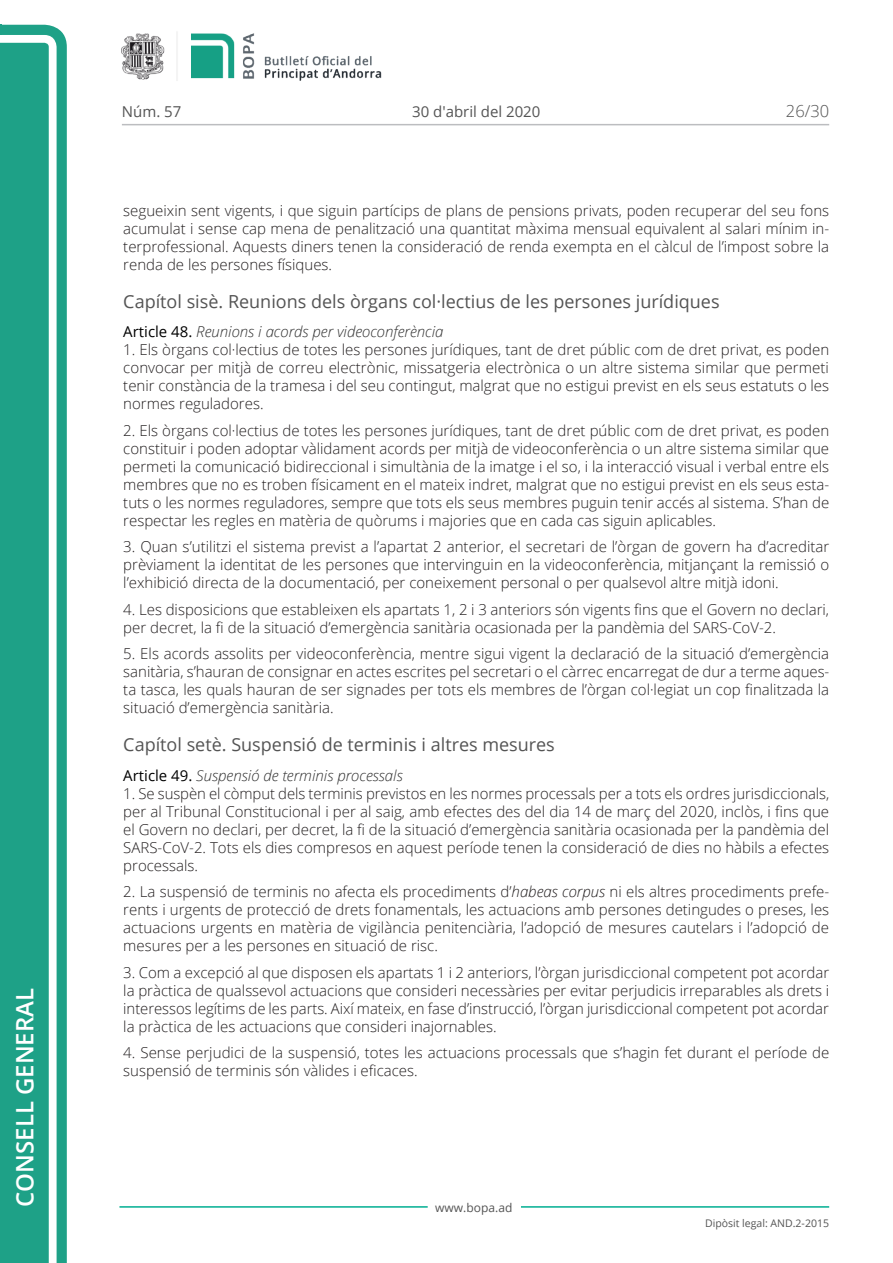
<style>
.page{position:relative;width:893px;height:1263px;background:#fff}
.page>*{position:absolute;margin:0;border:0;box-sizing:border-box;transform-origin:0 0}
.t1{font:600 24px "Open Sans";color:#fff}
.Titol_6{font:18px "Open Sans";color:#545454}
.t2{font:300 16.5px "Open Sans";color:#545454}
.Body_text{font:300 15px/18px "Open Sans";color:#231f20;text-align:justify}
.Titol_7{font:italic 300 15px "Open Sans";color:#303030}
.t3{font:15px "Open Sans";color:#545454}
.t4{font:12px "Open Sans";color:#545454}
.t5{font:10.5px "Open Sans";color:#545454}
.s1{font-weight:400;font-style:normal;color:#000}
.s2{font-style:italic}
</style>
<div class="page">
<svg style="left:0;top:25px;width:67px;height:1238px;fill:#1ea187"></svg>
<div style="left:0;top:43px;width:49px;height:1220px;background:#1ea187"></div>
<img style="left:122px;top:32px;width:260px;height:49px">
<hr style="left:119px;top:1206px;width:309px;height:2px;background:#00ae91">
<hr style="left:521px;top:1206px;width:308px;height:2px;background:#00ae91">
<hr style="left:122px;top:124px;width:707px;height:1px;background:#bcbdc0">
<h1 class="t1" style="left:8px;top:1207px;width:220px;rotate:-90deg">Consell General</h1>
<p class="t3" style="left:122px;top:102px;width:61px">Núm. 57</p>
<p class="t3" style="left:412px;top:102px;width:130px">30 d'abril del 2020</p>
<p class="t2" style="left:786px;top:100px;width:45px">26/30</p>
<p class="Body_text" style="left:123px;top:201px;width:707px">segueixin sent vigents, i que siguin partícips de plans de pensions privats, poden recuperar del seu fons acumulat i sense cap mena de penalització una quantitat màxima mensual equivalent al salari mínim in&shy;terprofessional. Aquests diners tenen la consideració de renda exempta en el càlcul de l’impost sobre la renda de les persones físiques.</p>
<p class="Titol_6" style="left:123px;top:289px;width:598px">Capítol sisè. Reunions dels òrgans col·lectius de les persones jurídiques</p>
<p class="Titol_7" style="left:123px;top:321px;width:322px"><span class="s1">Article 48.</span> Reunions i acords per videoconferència</p>
<p class="Body_text" style="left:123px;top:340px;width:707px">1. Els òrgans col·lectius de totes les persones jurídiques, tant de dret públic com de dret privat, es poden convocar per mitjà de correu electrònic, missatgeria electrònica o un altre sistema similar que permeti tenir constància de la tramesa i del seu contingut, malgrat que no estigui previst en els seus estatuts o les normes reguladores.</p>
<p class="Body_text" style="left:123px;top:421px;width:707px">2. Els òrgans col·lectius de totes les persones jurídiques, tant de dret públic com de dret privat, es poden constituir i poden adoptar vàlidament acords per mitjà de videoconferència o un altre sistema similar que permeti la comunicació bidireccional i simultània de la imatge i el so, i la interacció visual i verbal entre els membres que no es troben físicament en el mateix indret, malgrat que no estigui previst en els seus esta&shy;tuts o les normes reguladores, sempre que tots els seus membres puguin tenir accés al sistema. S’han de respectar les regles en matèria de quòrums i majories que en cada cas siguin aplicables.</p>
<p class="Body_text" style="left:123px;top:537px;width:708px">3. Quan s’utilitzi el sistema previst a l’apartat 2 anterior, el secretari de l’òrgan de govern ha d’acreditar prèviament la identitat de les persones que intervinguin en la videoconferència, mitjançant la remissió o l’exhibició directa de la documentació, per coneixement personal o per qualsevol altre mitjà idoni.</p>
<p class="Body_text" style="left:123px;top:600px;width:707px">4. Les disposicions que estableixen els apartats 1, 2 i 3 anteriors són vigents fins que el Govern no declari, per decret, la fi de la situació d’emergència sanitària ocasionada per la pandèmia del SARS-CoV-2.</p>
<p class="Body_text" style="left:123px;top:644px;width:707px">5. Els acords assolits per videoconferència, mentre sigui vigent la declaració de la situació d’emergència sanitària, s’hauran de consignar en actes escrites pel secretari o el càrrec encarregat de dur a terme aques&shy;ta tasca, les quals hauran de ser signades per tots els membres de l’òrgan col·legiat un cop finalitzada la situació d’emergència sanitària.</p>
<p class="Titol_6" style="left:123px;top:732px;width:433px">Capítol setè. Suspensió de terminis i altres mesures</p>
<p class="Titol_7" style="left:123px;top:765px;width:281px"><span class="s1">Article 49.</span> Suspensió de terminis processals</p>
<p class="Body_text" style="left:123px;top:784px;width:708px">1. Se suspèn el còmput dels terminis previstos en les normes processals per a tots els ordres jurisdiccionals, per al Tribunal Constitucional i per al saig, amb efectes des del dia 14 de març del 2020, inclòs, i fins que el Govern no declari, per decret, la fi de la situació d’emergència sanitària ocasionada per la pandèmia del SARS-CoV-2. Tots els dies compresos en aquest període tenen la consideració de dies no hàbils a efectes processals.</p>
<p class="Body_text" style="left:123px;top:882px;width:707px">2. La suspensió de terminis no afecta els procediments d’<span class="s2">habeas corpus</span> ni els altres procediments prefe&shy;rents i urgents de protecció de drets fonamentals, les actuacions amb persones detingudes o preses, les actuacions urgents en matèria de vigilància penitenciària, l’adopció de mesures cautelars i l’adopció de mesures per a les persones en situació de risc.</p>
<p class="Body_text" style="left:123px;top:963px;width:707px">3. Com a excepció al que disposen els apartats 1 i 2 anteriors, l’òrgan jurisdiccional competent pot acordar la pràctica de qualssevol actuacions que consideri necessàries per evitar perjudicis irreparables als drets i interessos legítims de les parts. Així mateix, en fase d’instrucció, l’òrgan jurisdiccional competent pot acordar la pràctica de les actuacions que consideri inajornables.</p>
<p class="Body_text" style="left:123px;top:1043px;width:708px">4. Sense perjudici de la suspensió, totes les actuacions processals que s’hagin fet durant el període de suspensió de terminis són vàlides i eficaces.</p>
<p class="t4" style="left:435px;top:1199px;width:79px">www.bopa.ad</p>
<p class="t5" style="left:705px;top:1216px;width:125px">Dipòsit legal: AND.2-2015</p>
</div>
